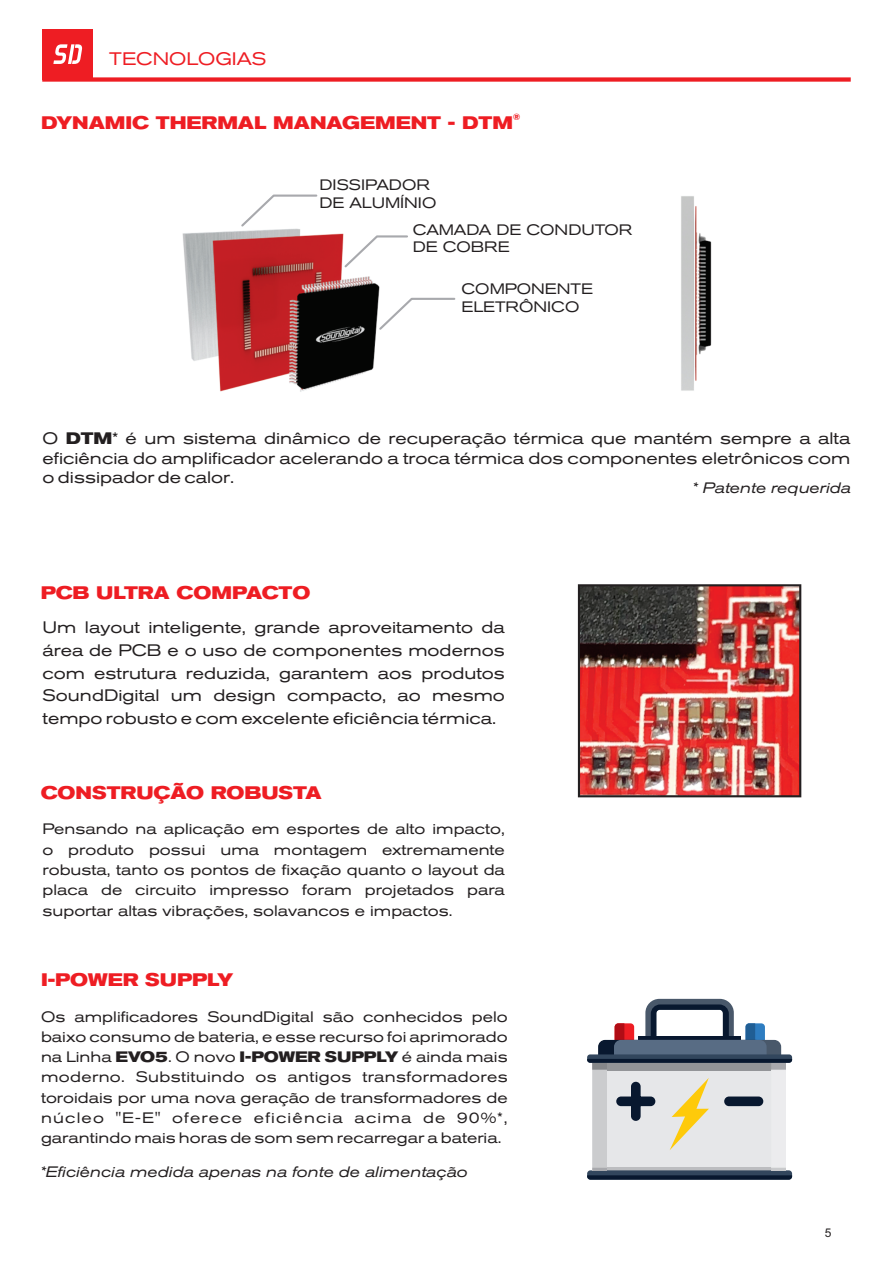
<style>
.page{position:relative;width:893px;height:1263px;background:#fff}
.page>*{position:absolute;margin:0;border:0;box-sizing:border-box;transform-origin:0 0}
.t1{font:700 expanded 18px "Akzidenz Grotesk BQ";color:#ee1d23}
.t2{font:expanded 18px "Akzidenz Grotesk BQ";color:#ee1d23}
.t3{font:expanded 16.5px/22.6px "Akzidenz Grotesk BQ";color:#231f20;text-align:justify}
.t4{font:expanded 15px/20.2px "Akzidenz Grotesk BQ";color:#231f20}
.t5{font:italic expanded 15px "Akzidenz Grotesk BQ";color:#231f20}
.t6{font:12px "Arial";color:#231f20}
.t7{font:700 expanded 9px "Akzidenz Grotesk BQ";color:#ee1d23}
.s1{font-weight:700}
</style>
<div class="page">
<div style="left:42px;top:29px;width:51px;height:51px;background:#ee1d23"></div>
<div style="left:42px;top:77px;width:809px;height:5px;background:#ee1d23"></div>
<svg style="left:53px;top:44px;width:29px;height:20px"></svg>
<img style="left:182px;top:196px;width:530px;height:196px">
<svg style="left:239px;top:194px;width:79px;height:34px"></svg>
<svg style="left:343px;top:234px;width:66px;height:35px"></svg>
<svg style="left:377px;top:297px;width:79px;height:35px"></svg>
<img style="left:578px;top:584px;width:223px;height:213px">
<div style="left:593px;top:1167px;width:193px;height:8px;background:#bcbdc0"></div>
<div style="left:593px;top:1061px;width:193px;height:106px;background:#e6e7e9"></div>
<div style="left:587px;top:1170px;width:205px;height:9px;background:#32465d;border-radius:3px"></div>
<svg style="left:587px;top:1175px;width:205px;height:4px"></svg>
<div style="left:593px;top:1059px;width:193px;height:11px;background:#939598"></div>
<img style="left:772px;top:1063px;width:14px;height:107px">
<svg style="left:616px;top:1081px;width:40px;height:40px"></svg>
<div style="left:724px;top:1096px;width:39px;height:10px;background:#08182f;border:3px solid #08182f;border-radius:3px"></div>
<svg style="left:587px;top:999px;width:205px;height:64px"></svg>
<svg style="left:670px;top:1078px;width:39px;height:72px"></svg>
<p class="t2" style="left:109px;top:52px;width:159px">TECNOLOGIAS</p>
<p class="t1" style="left:41px;top:116px;width:473px">DYNAMIC THERMAL MANAGEMENT - DTM</p>
<p class="t7" style="left:513px;top:113px;width:8px">®</p>
<p class="t4" style="left:319px;top:178px;width:118px;line-height:17.4px">DISSIPADOR<br>DE ALUMÍNIO</p>
<p class="t4" style="left:413px;top:222px;width:221px;line-height:17.4px">CAMADA DE CONDUTOR<br>DE COBRE</p>
<p class="t4" style="left:462px;top:282px;width:133px;line-height:17.4px">COMPONENTE<br>ELETRÔNICO</p>
<p class="t3" style="left:43px;top:430px;width:809px;line-height:19.4px">O <span class="s1">DTM</span>* é um sistema dinâmico de recuperação térmica que mantém sempre a alta eficiência do amplificador acelerando a troca térmica dos componentes eletrônicos com o dissipador de calor.</p>
<p class="t5" style="left:693px;top:482px;width:160px">* Patente requerida</p>
<p class="t1" style="left:41px;top:586px;width:271px">PCB ULTRA COMPACTO</p>
<p class="t3" style="left:43px;top:618px;width:464px">Um layout inteligente, grande aproveitamento da área de PCB e o uso de componentes modernos com estrutura reduzida, garantem aos produtos SoundDigital um design compacto, ao mesmo tempo robusto e com excelente eficiência térmica.</p>
<p class="t1" style="left:41px;top:786px;width:282px">CONSTRUÇÃO ROBUSTA</p>
<p class="t4" style="left:43px;top:820px;width:464px;text-align:justify">Pensando na aplicação em esportes de alto impacto, o produto possui uma montagem extremamente robusta, tanto os pontos de fixação quanto o layout da placa de circuito impresso foram projetados para suportar altas vibrações, solavancos e impactos.</p>
<p class="t1" style="left:41px;top:974px;width:194px">I-POWER SUPPLY</p>
<p class="t4" style="left:41px;top:1007px;width:468px;text-align:justify">Os amplificadores SoundDigital são conhecidos pelo baixo consumo de bateria, e esse recurso foi aprimorado na Linha <span class="s1">EVO5</span>. O novo <span class="s1">I-POWER SUPPLY</span> é ainda mais moderno. Substituindo os antigos transformadores toroidais por uma nova geração de transformadores de núcleo "E-E" oferece eficiência acima de 90%*, garantindo mais horas de som sem recarregar a bateria.</p>
<p class="t5" style="left:41px;top:1166px;width:429px">*Eficiência medida apenas na fonte de alimentação</p>
<p class="t6" style="left:825px;top:1228px;width:8px">5</p>
</div>
